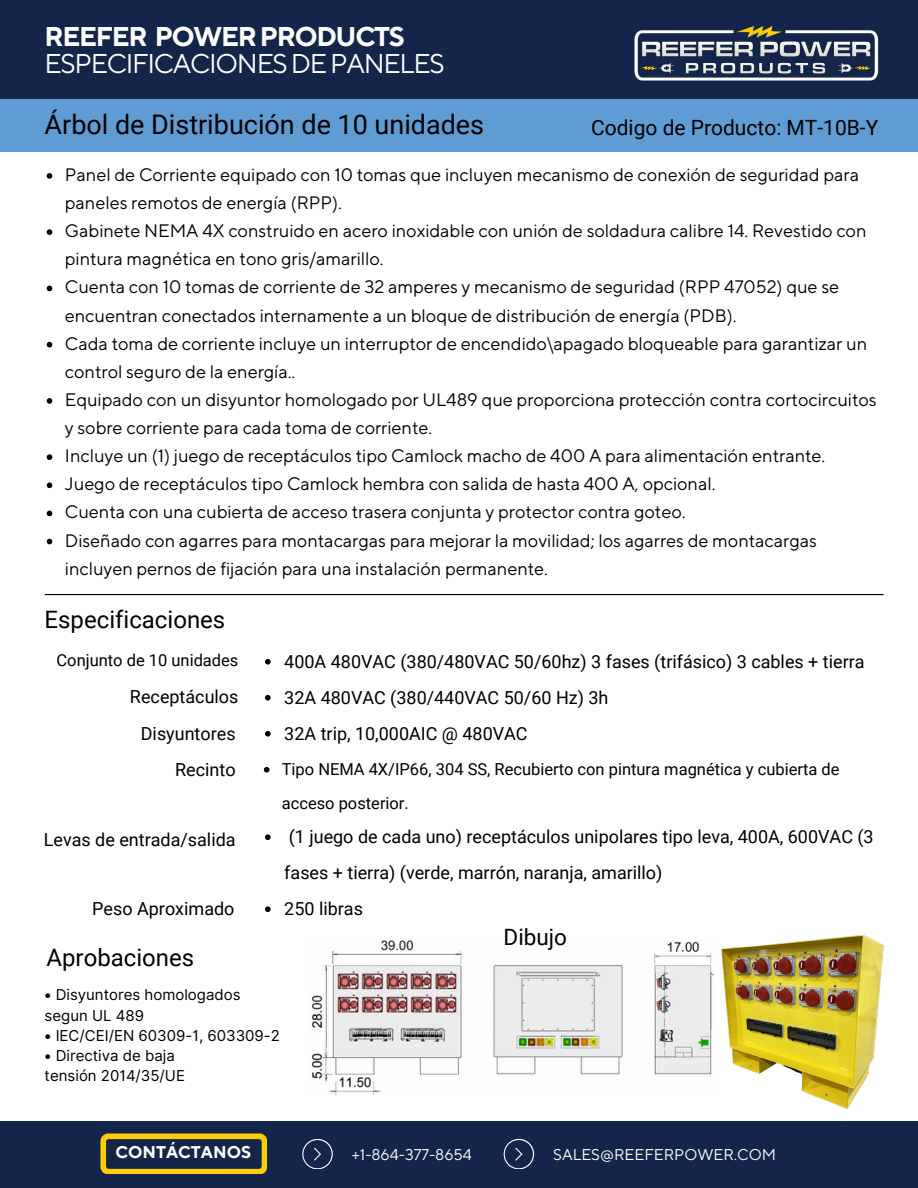
<style>
.page{position:relative;width:918px;height:1188px;background:#fff}
.page>*{position:absolute;margin:0;border:0;box-sizing:border-box;transform-origin:0 0}
.t1{font:27px/27px "TT Norms Pro";letter-spacing:-.05em;color:#fff}
.t2{font:27px "Roboto";color:#000}
.t3{font:24px "Roboto";color:#000}
.t4{font:22.5px "Roboto";color:#000}
.t5{font:21px "Roboto";color:#000}
.t6{font:18px/28.2px "TT Norms Pro";color:#000}
.t7{font:18px/36px "Roboto";color:#000}
.t8{font:700 16.95px "TT Norms Pro";color:#fff}
.t9{font:16.5px/33.8px "Roboto";color:#000}
.t10{font:15.45px "TT Norms Pro";color:#fff}
.t11{font:15px "Inter";color:#000}
.s1{font-weight:700}
</style>
<div class="page">
<div style="left:0;top:0;width:918px;height:100px;background:#132549"></div>
<div style="left:0;top:1121px;width:918px;height:67px;background:#132549"></div>
<div style="left:0;top:100px;width:918px;height:52px;background:#609cd4"></div>
<svg style="left:100px;top:1133px;width:167px;height:41px"></svg>
<svg style="left:302px;top:1139px;width:31px;height:30px"></svg>
<svg style="left:504px;top:1139px;width:30px;height:30px"></svg>
<img style="left:634px;top:26px;width:245px;height:55px">
<img style="left:722px;top:936px;width:161px;height:172px">
<img style="left:311px;top:940px;width:403px;height:155px">
<hr style="left:45px;top:594px;width:838px;height:1px;background:#000">
<svg style="left:47px;top:173px;width:5px;height:6px"></svg>
<svg style="left:47px;top:229px;width:5px;height:6px"></svg>
<svg style="left:47px;top:286px;width:5px;height:5px"></svg>
<svg style="left:47px;top:342px;width:5px;height:5px"></svg>
<svg style="left:47px;top:398px;width:5px;height:6px"></svg>
<svg style="left:47px;top:454px;width:5px;height:6px"></svg>
<svg style="left:47px;top:482px;width:5px;height:6px"></svg>
<svg style="left:47px;top:511px;width:5px;height:5px"></svg>
<svg style="left:47px;top:539px;width:5px;height:5px"></svg>
<svg style="left:265px;top:659px;width:6px;height:6px"></svg>
<svg style="left:265px;top:695px;width:6px;height:6px"></svg>
<svg style="left:265px;top:731px;width:6px;height:6px"></svg>
<svg style="left:264px;top:767px;width:5px;height:6px"></svg>
<svg style="left:265px;top:834px;width:6px;height:6px"></svg>
<svg style="left:265px;top:906px;width:6px;height:6px"></svg>
<h6 class="t1" style="left:45px;top:24px;width:402px"><span class="s1">REEFER POWER PRODUCTS<br></span>ESPECIFICACIONES DE PANELES</h6>
<h6 class="t2" style="left:45px;top:109px;width:441px">Árbol de Distribución de 10 unidades</h6>
<p class="t5" style="left:591px;top:116px;width:289px">Codigo de Producto: MT-10B-Y</p>
<p class="t6" style="left:65px;top:161px;width:796px">Panel de Corriente equipado con 10 tomas que incluyen mecanismo de conexión de seguridad para paneles remotos de energía (RPP).</p>
<p class="t6" style="left:65px;top:218px;width:803px">Gabinete NEMA 4X construido en acero inoxidable con unión de soldadura calibre 14. Revestido con pintura magnética en tono gris/amarillo.</p>
<p class="t6" style="left:65px;top:274px;width:776px">Cuenta con 10 tomas de corriente de 32 amperes y mecanismo de seguridad (RPP 47052) que se encuentran conectados internamente a un bloque de distribución de energía (PDB).</p>
<p class="t6" style="left:65px;top:330px;width:804px">Cada toma de corriente incluye un interruptor de encendido\apagado bloqueable para garantizar un control seguro de la energía..</p>
<p class="t6" style="left:65px;top:386px;width:813px">Equipado con un disyuntor homologado por UL489 que proporciona protección contra cortocircuitos y sobre corriente para cada toma de corriente.</p>
<p class="t6" style="left:65px;top:443px;width:762px">Incluye un (1) juego de receptáculos tipo Camlock macho de 400 A para alimentación entrante.</p>
<p class="t6" style="left:65px;top:471px;width:652px">Juego de receptáculos tipo Camlock hembra con salida de hasta 400 A, opcional.</p>
<h3 class="t6" style="left:65px;top:499px;width:622px">Cuenta con una cubierta de acceso trasera conjunta y protector contra goteo.</h3>
<h6 class="t6" style="left:65px;top:527px;width:754px">Diseñado con agarres para montacargas para mejorar la movilidad; los agarres de montacargas incluyen pernos de fijación para una instalación permanente.</h6>
<p class="t3" style="left:45px;top:605px;width:182px">Especificaciones</p>
<h3 class="t9" style="left:57px;top:643px;width:183px">Conjunto de 10 unidades</h3>
<p class="t7" style="left:130px;top:679px;width:110px">Receptáculos</p>
<p class="t7" style="left:141px;top:716px;width:96px">Disyuntores</p>
<p class="t7" style="left:175px;top:752px;width:62px">Recinto</p>
<p class="t7" style="left:44px;top:822px;width:193px">Levas de entrada/salida</p>
<p class="t7" style="left:92px;top:891px;width:144px">Peso Aproximado</p>
<p class="t3" style="left:46px;top:944px;width:149px">Aprobaciones</p>
<p class="t7" style="left:284px;top:644px;width:582px">400A 480VAC (380/480VAC 50/60hz) 3 fases (trifásico) 3 cables + tierra</p>
<p class="t7" style="left:284px;top:680px;width:326px">32A 480VAC (380/440VAC 50/60 Hz) 3h</p>
<p class="t7" style="left:284px;top:716px;width:245px">32A trip, 10,000AIC @ 480VAC</p>
<p class="t9" style="left:282px;top:752px;width:559px">Tipo NEMA 4X/IP66, 304 SS, Recubierto con pintura magnética y cubierta de acceso posterior.</p>
<h3 class="t7" style="left:284px;top:819px;width:591px">(1 juego de cada uno) receptáculos unipolares tipo leva, 400A, 600VAC (3 fases + tierra) (verde, marrón, naranja, amarillo)</h3>
<p class="t7" style="left:284px;top:891px;width:80px">250 libras</p>
<p class="t4" style="left:504px;top:924px;width:65px">Dibujo</p>
<h1 class="t11" style="left:45px;top:986px;width:197px">• Disyuntores homologados</h1>
<p class="t11" style="left:45px;top:1006px;width:101px">segun UL 489</p>
<h2 class="t11" style="left:45px;top:1027px;width:237px">• IEC/CEI/EN 60309-1, 603309-2</h2>
<h4 class="t11" style="left:45px;top:1047px;width:132px">• Directiva de baja</h4>
<p class="t11" style="left:45px;top:1067px;width:142px">tensión 2014/35/UE</p>
<h6 class="t8" style="left:116px;top:1142px;width:137px">CONTÁCTANOS</h6>
<h6 class="t10" style="left:352px;top:1146px;width:121px">+1-864-377-8654</h6>
<h6 class="t10" style="left:553px;top:1146px;width:224px">SALES@REEFERPOWER.COM</h6>
</div>
